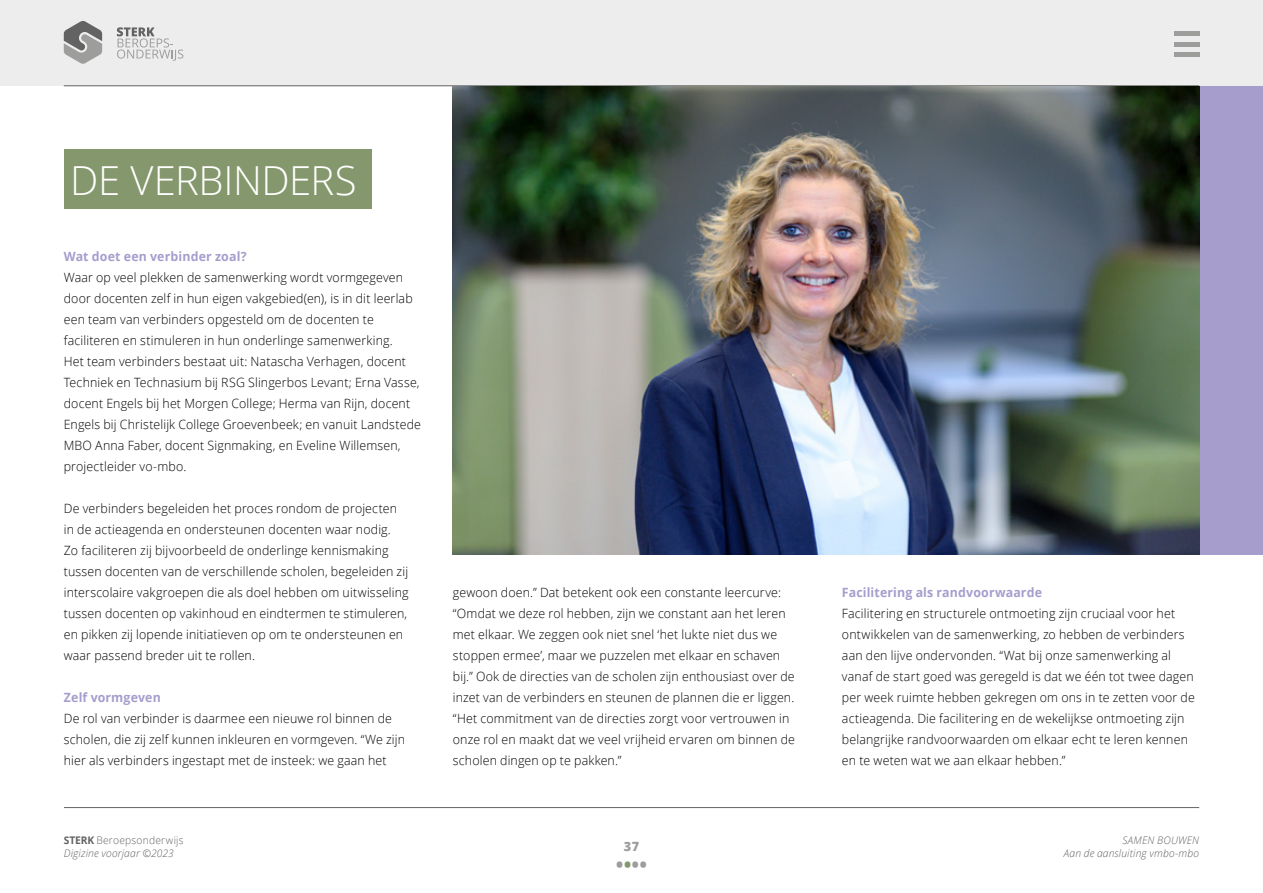
<style>
.page{position:relative;width:1263px;height:893px;background:#fff}
.page>*{position:absolute;margin:0;border:0;box-sizing:border-box;transform-origin:0 0}
.t1{font:300 40.05px "Open Sans";letter-spacing:-.01em;color:#fff}
.t2{font:800 18px "Open Sans";color:#9d9d9c}
.t3{font:300 12.75px/21px "Open Sans";letter-spacing:.015em;color:#000}
.t4{font:700 12.75px "Open Sans";letter-spacing:.01em;color:#a69dcd}
.t5{font:800 12.75px "Open Sans";color:#9d9d9c}
.t6{font:italic 300 10.5px/13.5px "Open Sans";letter-spacing:.015em;color:#646363}
.s1{font-weight:700;font-style:normal}
.s2{font-style:normal}
.s3{color:#85976c}
</style>
<div class="page">
<div style="left:64px;top:149px;width:308px;height:60px;background:#85976c"></div>
<div style="left:1199px;top:85px;width:64px;height:470px;background:#a69dcd"></div>
<div style="left:0;top:0;width:1263px;height:85px;background:#ededed"></div>
<svg style="left:64px;top:21px;width:38px;height:43px"></svg>
<svg style="left:117px;top:27px;width:66px;height:34px"></svg>
<hr style="left:64px;top:85px;width:1135px;height:1px;background:#646363">
<img style="left:453px;top:86px;width:746px;height:469px">
<hr style="left:64px;top:807px;width:1135px;height:1px;background:#646363">
<hr style="left:1174px;top:32px;width:25px;height:4px;background:#9d9d9c">
<hr style="left:1174px;top:42px;width:25px;height:4px;background:#9d9d9c">
<div style="left:1174px;top:52px;width:25px;height:5px;background:#9d9d9c"></div>
<h1 class="t1" style="left:70px;top:153px;width:288px">DE VERBINDERS</h1>
<p class="t4" style="left:64px;top:247px;width:184px">Wat doet een verbinder zoal?</p>
<p class="t3" style="left:64px;top:266px;width:359px">Waar op veel plekken de samenwerking wordt vormgegeven door docenten zelf in hun eigen vakgebied(en), is in dit leerlab een team van verbinders opgesteld om de docenten te faciliteren en stimuleren in hun onderlinge samenwerking.<br>Het team verbinders bestaat uit: Natascha Verhagen, docent Techniek en Technasium bij RSG Slingerbos Levant; Erna Vasse, docent Engels bij het Morgen College; Herma van Rijn, docent Engels bij Christelijk College Groevenbeek; en vanuit Landstede MBO Anna Faber, docent Signmaking, en Eveline Willemsen, projectleider vo-mbo.</p>
<p class="t3" style="left:64px;top:497px;width:346px">De verbinders begeleiden het proces rondom de projecten in de actieagenda en ondersteunen docenten waar nodig.<br>Zo faciliteren zij bijvoorbeeld de onderlinge kennismaking tussen docenten van de verschillende scholen, begeleiden zij interscolaire vakgroepen die als doel hebben om uitwisseling tussen docenten op vakinhoud en eindtermen te stimuleren, en pikken zij lopende initiatieven op om te ondersteunen en waar passend breder uit te rollen.</p>
<p class="t4" style="left:64px;top:688px;width:99px">Zelf vormgeven</p>
<p class="t3" style="left:64px;top:707px;width:343px">De rol van verbinder is daarmee een nieuwe rol binnen de scholen, die zij zelf kunnen inkleuren en vormgeven. “We zijn hier als verbinders ingestapt met de insteek: we gaan het</p>
<p class="t3" style="left:453px;top:581px;width:344px">gewoon doen.” Dat betekent ook een constante leercurve: “Omdat we deze rol hebben, zijn we constant aan het leren met elkaar. We zeggen ook niet snel ‘het lukte niet dus we stoppen ermee’, maar we puzzelen met elkaar en schaven bij.” Ook de directies van de scholen zijn enthousiast over de inzet van de verbinders en steunen de plannen die er liggen. “Het commitment van de directies zorgt voor vertrouwen in onze rol en maakt dat we veel vrijheid ervaren om binnen de scholen dingen op te pakken.”</p>
<p class="t4" style="left:842px;top:583px;width:202px">Facilitering als randvoorwaarde</p>
<p class="t3" style="left:842px;top:602px;width:354px">Facilitering en structurele ontmoeting zijn cruciaal voor het ontwikkelen van de samenwerking, zo hebben de verbinders aan den lijve ondervonden. “Wat bij onze samenwerking al vanaf de start goed was geregeld is dat we één tot twee dagen per week ruimte hebben gekregen om ons in te zetten voor de actieagenda. Die facilitering en de wekelijkse ontmoeting zijn belangrijke randvoorwaarden om elkaar echt te leren kennen en te weten wat we aan elkaar hebben.”</p>
<p class="t6" style="left:64px;top:833px;width:121px"><span class="s1">STERK</span> <span class="s2">Beroepsonderwijs<br></span>Digizine voorjaar ©2023</p>
<p class="t6" style="left:1064px;top:833px;width:137px;text-align:right">SAMEN BOUWEN<br>Aan de aansluiting vmbo-mbo</p>
<p class="t5" style="left:624px;top:836px;width:17px">37</p>
<h2 class="t2" style="left:616px;top:850px;width:32px">•<span class="s3">•</span>••</h2>
</div>
